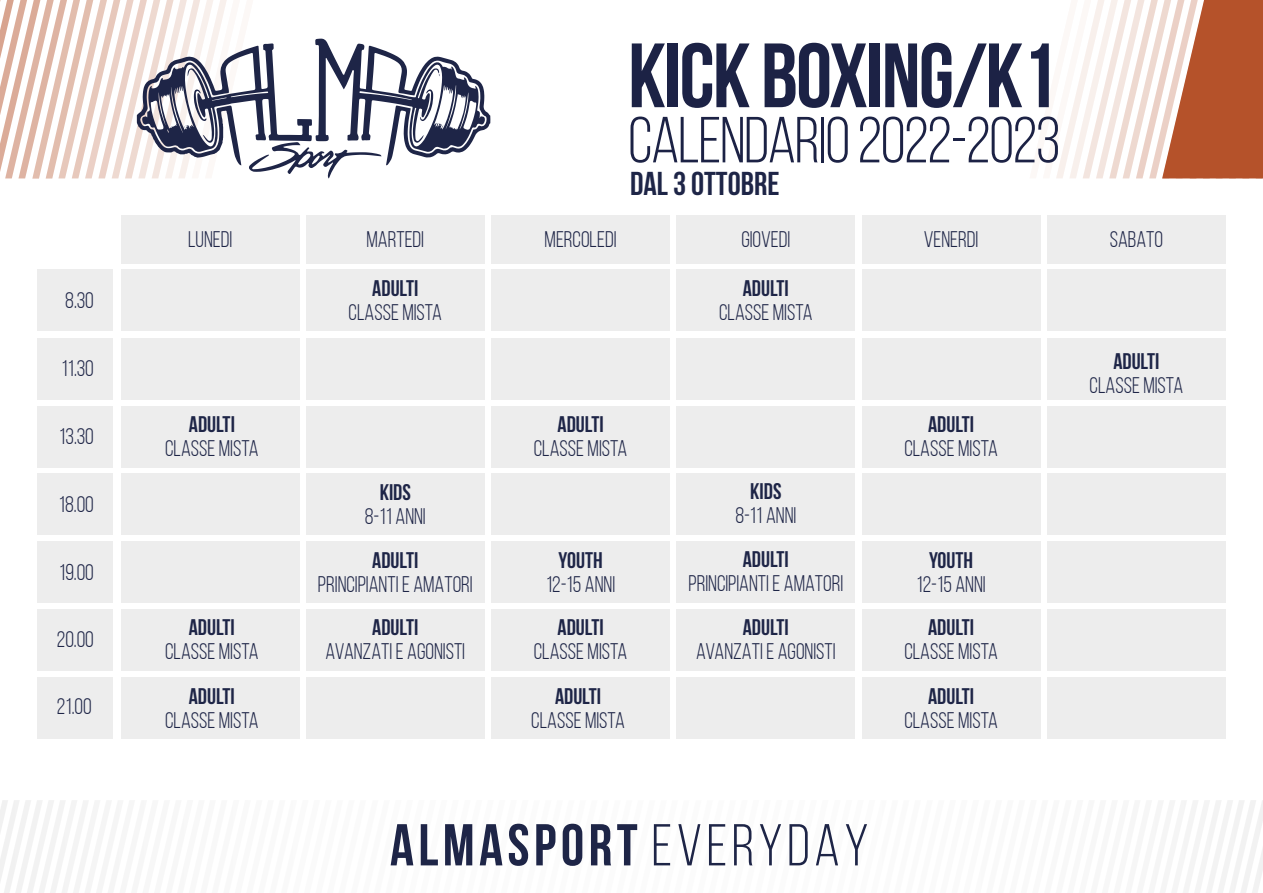
<style>
.page{position:relative;width:1263px;height:893px;background:#fff}
.page>*{position:absolute;margin:0;border:0;box-sizing:border-box;transform-origin:0 0}
.t1{font:700 91.05px "Bebas Neue";letter-spacing:-.02em;color:#1c2245}
.t2{font:64.95px "Bebas Neue";letter-spacing:-.02em;color:#1c2245}
.t3{font:700 58.95px "Bebas Neue";letter-spacing:.075em;color:#1e2547}
.t4{font:700 32.85px "Bebas Neue";color:#1e2547}
.t5{font:22.5px "Bebas Neue";color:#1e2547}
.t6{font:700 22.5px "Bebas Neue";color:#1e2547}
.s1{font-weight:400}
</style>
<div class="page">
<svg style="left:1056px;top:0;width:207px;height:179px"></svg>
<svg style="left:0;top:0;width:490px;height:179px"></svg>
<div style="left:121px;top:215px;width:178px;height:48px;background:#ededed"></div>
<div style="left:306px;top:215px;width:178px;height:48px;background:#ededed"></div>
<div style="left:492px;top:215px;width:178px;height:48px;background:#ededed"></div>
<div style="left:677px;top:215px;width:178px;height:48px;background:#ededed"></div>
<div style="left:862px;top:215px;width:178px;height:48px;background:#ededed"></div>
<div style="left:1047px;top:215px;width:178px;height:48px;background:#ededed"></div>
<div style="left:121px;top:270px;width:178px;height:61px;background:#ededed"></div>
<div style="left:306px;top:270px;width:178px;height:61px;background:#ededed"></div>
<div style="left:492px;top:270px;width:178px;height:61px;background:#ededed"></div>
<div style="left:677px;top:270px;width:178px;height:61px;background:#ededed"></div>
<div style="left:862px;top:270px;width:178px;height:61px;background:#ededed"></div>
<div style="left:1047px;top:270px;width:178px;height:61px;background:#ededed"></div>
<div style="left:121px;top:338px;width:178px;height:61px;background:#ededed"></div>
<div style="left:306px;top:338px;width:178px;height:61px;background:#ededed"></div>
<div style="left:492px;top:338px;width:178px;height:61px;background:#ededed"></div>
<div style="left:677px;top:338px;width:178px;height:61px;background:#ededed"></div>
<div style="left:862px;top:338px;width:178px;height:61px;background:#ededed"></div>
<div style="left:1047px;top:338px;width:178px;height:61px;background:#ededed"></div>
<div style="left:121px;top:406px;width:178px;height:61px;background:#ededed"></div>
<div style="left:306px;top:406px;width:178px;height:61px;background:#ededed"></div>
<div style="left:492px;top:406px;width:178px;height:61px;background:#ededed"></div>
<div style="left:677px;top:406px;width:178px;height:61px;background:#ededed"></div>
<div style="left:862px;top:406px;width:178px;height:61px;background:#ededed"></div>
<div style="left:1047px;top:406px;width:178px;height:61px;background:#ededed"></div>
<div style="left:121px;top:473px;width:178px;height:62px;background:#ededed"></div>
<div style="left:306px;top:473px;width:178px;height:62px;background:#ededed"></div>
<div style="left:492px;top:473px;width:178px;height:62px;background:#ededed"></div>
<div style="left:677px;top:473px;width:178px;height:62px;background:#ededed"></div>
<div style="left:862px;top:473px;width:178px;height:62px;background:#ededed"></div>
<div style="left:1047px;top:473px;width:178px;height:62px;background:#ededed"></div>
<div style="left:121px;top:541px;width:178px;height:62px;background:#ededed"></div>
<div style="left:306px;top:541px;width:178px;height:62px;background:#ededed"></div>
<div style="left:492px;top:541px;width:178px;height:62px;background:#ededed"></div>
<div style="left:677px;top:541px;width:178px;height:62px;background:#ededed"></div>
<div style="left:862px;top:541px;width:178px;height:62px;background:#ededed"></div>
<div style="left:1047px;top:541px;width:178px;height:62px;background:#ededed"></div>
<div style="left:38px;top:270px;width:75px;height:61px;background:#ededed"></div>
<div style="left:38px;top:338px;width:75px;height:61px;background:#ededed"></div>
<div style="left:38px;top:406px;width:75px;height:61px;background:#ededed"></div>
<div style="left:38px;top:473px;width:75px;height:62px;background:#ededed"></div>
<div style="left:38px;top:541px;width:75px;height:62px;background:#ededed"></div>
<div style="left:121px;top:609px;width:178px;height:61px;background:#ededed"></div>
<div style="left:306px;top:609px;width:178px;height:61px;background:#ededed"></div>
<div style="left:492px;top:609px;width:178px;height:61px;background:#ededed"></div>
<div style="left:677px;top:609px;width:178px;height:61px;background:#ededed"></div>
<div style="left:862px;top:609px;width:178px;height:61px;background:#ededed"></div>
<div style="left:1047px;top:609px;width:178px;height:61px;background:#ededed"></div>
<div style="left:38px;top:609px;width:75px;height:61px;background:#ededed"></div>
<div style="left:121px;top:677px;width:178px;height:62px;background:#ededed"></div>
<div style="left:306px;top:677px;width:178px;height:62px;background:#ededed"></div>
<div style="left:492px;top:677px;width:178px;height:62px;background:#ededed"></div>
<div style="left:677px;top:677px;width:178px;height:62px;background:#ededed"></div>
<div style="left:862px;top:677px;width:178px;height:62px;background:#ededed"></div>
<div style="left:1047px;top:677px;width:178px;height:62px;background:#ededed"></div>
<div style="left:38px;top:677px;width:75px;height:62px;background:#ededed"></div>
<p class="t5" style="left:65px;top:288px;width:30px">8.30</p>
<p class="t5" style="left:61px;top:356px;width:34px">11.30</p>
<p class="t5" style="left:59px;top:424px;width:36px">13.30</p>
<p class="t5" style="left:59px;top:492px;width:37px">18.00</p>
<p class="t5" style="left:59px;top:560px;width:36px">19.00</p>
<p class="t5" style="left:57px;top:627px;width:39px">20.00</p>
<p class="t5" style="left:57px;top:694px;width:36px">21.00</p>
<h1 class="t1" style="left:628px;top:26px;width:431px">KICK BOXING/K1</h1>
<h2 class="t2" style="left:628px;top:105px;width:434px">CALENDARIO 2022-2023</h2>
<h3 class="t4" style="left:630px;top:166px;width:151px">DAL 3 OTTOBRE</h3>
<p class="t5" style="left:188px;top:227px;width:46px">LUNEDI</p>
<p class="t5" style="left:366px;top:227px;width:59px">MARTEDI</p>
<p class="t5" style="left:545px;top:227px;width:73px">MERCOLEDI</p>
<p class="t5" style="left:741px;top:227px;width:51px">GIOVEDI</p>
<p class="t5" style="left:924px;top:227px;width:56px">VENERDI</p>
<p class="t5" style="left:1110px;top:227px;width:55px">SABATO</p>
<p class="t6" style="left:372px;top:276px;width:48px">ADULTI</p>
<p class="t5" style="left:349px;top:300px;width:95px">CLASSE MISTA</p>
<p class="t6" style="left:743px;top:276px;width:48px">ADULTI</p>
<p class="t5" style="left:719px;top:300px;width:95px">CLASSE MISTA</p>
<p class="t6" style="left:1113px;top:349px;width:48px">ADULTI</p>
<p class="t5" style="left:1089px;top:373px;width:95px">CLASSE MISTA</p>
<p class="t6" style="left:189px;top:412px;width:48px">ADULTI</p>
<p class="t5" style="left:165px;top:436px;width:95px">CLASSE MISTA</p>
<p class="t6" style="left:558px;top:412px;width:48px">ADULTI</p>
<p class="t5" style="left:534px;top:436px;width:95px">CLASSE MISTA</p>
<p class="t6" style="left:928px;top:412px;width:48px">ADULTI</p>
<p class="t5" style="left:904px;top:436px;width:95px">CLASSE MISTA</p>
<p class="t6" style="left:380px;top:480px;width:33px">KIDS</p>
<p class="t5" style="left:365px;top:504px;width:62px">8-11 ANNI</p>
<p class="t6" style="left:750px;top:479px;width:33px">KIDS</p>
<p class="t5" style="left:735px;top:503px;width:62px">8-11 ANNI</p>
<p class="t6" style="left:189px;top:615px;width:48px">ADULTI</p>
<p class="t5" style="left:165px;top:640px;width:95px">CLASSE MISTA</p>
<p class="t6" style="left:189px;top:684px;width:48px">ADULTI</p>
<p class="t5" style="left:165px;top:708px;width:95px">CLASSE MISTA</p>
<p class="t6" style="left:372px;top:547px;width:48px">ADULTI</p>
<p class="t5" style="left:318px;top:572px;width:156px">PRINCIPIANTI E AMATORI</p>
<p class="t6" style="left:372px;top:615px;width:48px">ADULTI</p>
<p class="t5" style="left:326px;top:640px;width:141px">AVANZATI E AGONISTI</p>
<p class="t6" style="left:558px;top:547px;width:46px">YOUTH</p>
<p class="t5" style="left:546px;top:572px;width:71px">12-15 ANNI</p>
<p class="t6" style="left:558px;top:615px;width:48px">ADULTI</p>
<p class="t5" style="left:534px;top:640px;width:95px">CLASSE MISTA</p>
<p class="t6" style="left:555px;top:684px;width:48px">ADULTI</p>
<p class="t5" style="left:531px;top:708px;width:95px">CLASSE MISTA</p>
<p class="t6" style="left:743px;top:547px;width:48px">ADULTI</p>
<p class="t5" style="left:688px;top:571px;width:156px">PRINCIPIANTI E AMATORI</p>
<p class="t6" style="left:743px;top:615px;width:48px">ADULTI</p>
<p class="t5" style="left:696px;top:639px;width:141px">AVANZATI E AGONISTI</p>
<p class="t6" style="left:929px;top:547px;width:46px">YOUTH</p>
<p class="t5" style="left:916px;top:572px;width:71px">12-15 ANNI</p>
<p class="t6" style="left:928px;top:615px;width:48px">ADULTI</p>
<p class="t5" style="left:904px;top:640px;width:95px">CLASSE MISTA</p>
<p class="t6" style="left:928px;top:684px;width:48px">ADULTI</p>
<p class="t5" style="left:904px;top:708px;width:95px">CLASSE MISTA</p>
<h3 class="t3" style="left:390px;top:813px;width:480px">ALMASPORT <span class="s1">EVERYDAY</span></h3>
</div>
